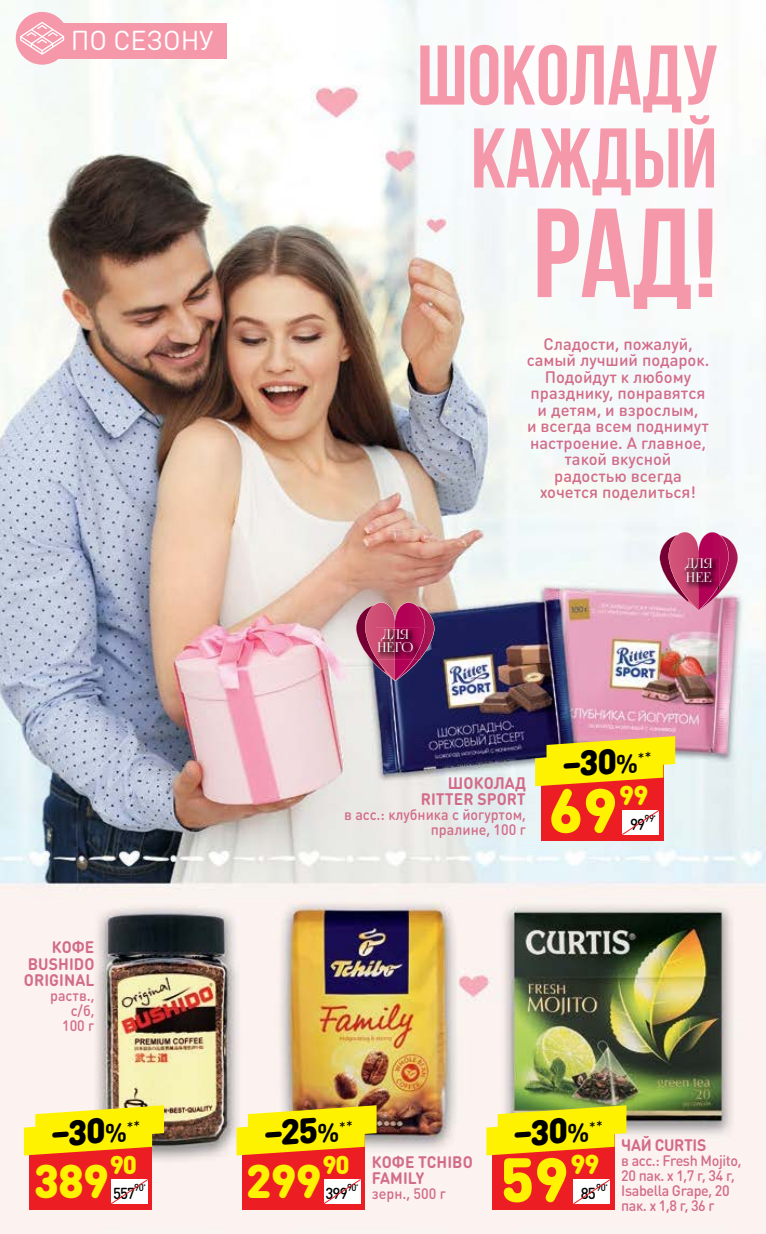
<style>
.page{position:relative;width:766px;height:1234px;background:#fff}
.page>*{position:absolute;margin:0;border:0;box-sizing:border-box;transform-origin:0 0}
.t1{font:700 126.3px "Bebas Neue";color:#f598aa}
.t2{font:700 84.3px/82.8px "Bebas Neue";color:#f598aa;text-align:right}
.t3{font:900 61.5px "DIN Round Pro";color:#fff200}
.t4{font:900 46.5px "DIN Round Pro";color:#fff200}
.t5{font:900 35.25px "DIN Round Pro";color:#000}
.t6{font:27px "DIN Round Pro";letter-spacing:-.005em;color:#fff}
.t7{font:900 27px "DIN Round Pro";color:#fff200}
.t8{font:900 25.5px "DIN Round Pro";color:#fff200}
.t9{font:500 16.5px/16.5px "DIN Round Pro";color:#d26c89;text-align:center}
.t10{font:700 16.5px/16.5px "DIN Round Pro";letter-spacing:.005em;color:#d26c89;text-align:right;scale:.95 1}
.t11{font:500 15.75px "DIN Round Pro";letter-spacing:-.065em;color:#000;scale:.95 1}
.t12{font:500 15px/15px "DIN Round Pro";letter-spacing:-.025em;color:#d26c89;scale:.95 1}
.t13{font:500 15px/15px "DIN Round Pro";color:#d26c89;text-align:right;scale:.95 1}
.t14{font:13.5px/13.5px "Lighthaus";color:#fff;text-align:center}
.t15{font:500 10.05px "DIN Round Pro";letter-spacing:-.065em;color:#000;scale:.95 1}
.s1{font-weight:700;font-size:26.25px}
</style>
<div class="page">
<img style="left:0;top:0;width:765px;height:1233px">
<img style="left:356px;top:599px;width:78px;height:82px">
<img style="left:413px;top:644px;width:7px;height:15px">
<svg style="left:659px;top:528px;width:79px;height:83px"></svg>
<div style="left:541px;top:762px;width:122px;height:78px;background:#ed1d24"></div>
<svg style="left:535px;top:736px;width:140px;height:50px;background:#ebce19"></svg>
<svg style="left:622px;top:810px;width:37px;height:24px"></svg>
<div style="left:242px;top:1131px;width:122px;height:78px;background:#ed1d24"></div>
<svg style="left:236px;top:1104px;width:140px;height:51px;background:#f5d921"></svg>
<svg style="left:324px;top:1179px;width:36px;height:24px"></svg>
<div style="left:30px;top:1131px;width:122px;height:78px;background:#ed1d24"></div>
<svg style="left:24px;top:1104px;width:140px;height:51px"></svg>
<svg style="left:111px;top:1179px;width:37px;height:24px"></svg>
<div style="left:492px;top:1131px;width:122px;height:78px;background:#ed1d24"></div>
<svg style="left:486px;top:1104px;width:140px;height:51px;background:#f1db1e"></svg>
<svg style="left:573px;top:1179px;width:37px;height:24px"></svg>
<div style="left:16px;top:12px;width:52px;height:53px;background:#f598aa;border-radius:50%"></div>
<div style="left:37px;top:23px;width:190px;height:36px;background:#f598aa"></div>
<svg style="left:20px;top:22px;width:44px;height:33px"></svg>
<h3 class="t6" style="left:71px;top:22px;width:144px">ПО СЕЗОНУ</h3>
<h2 class="t2" style="left:417px;top:33px;width:302px">ШОКОЛАДУ<br>КАЖДЫЙ</h2>
<h1 class="t1" style="left:532px;top:184px;width:186px">РАД!</h1>
<p class="t9" style="left:526px;top:335px;width:184px">Сладости, пожалуй, самый лучший подарок.<br>Подойдут к любому празднику, понравятся и детям, и взрослым,<br>и всегда всем поднимут настроение. А главное, такой вкусной радостью всегда хочется поделиться!</p>
<p class="t14" style="left:377px;top:627px;width:38px">ДЛЯ<br>НЕГО</p>
<p class="t14" style="left:684px;top:556px;width:30px;text-align:left">ДЛЯ<br>НЕЕ</p>
<p class="t10" style="left:420px;top:773px;width:112px">ШОКОЛАД<br>RITTER SPORT</p>
<p class="t13" style="left:344px;top:806px;width:193px">в асс.: клубника с йогуртом, пралине, 100 г</p>
<h3 class="t5" style="left:559px;top:737px;width:92px;rotate:-4deg">–30<span class="s1">%</span><sup>**</sup></h3>
<h3 class="t3" style="left:548px;top:763px;width:70px">69</h3>
<h3 class="t7" style="left:619px;top:774px;width:31px">99</h3>
<p class="t15" style="left:644px;top:811px;width:13px">99<sup>*</sup></p>
<p class="t11" style="left:630px;top:813px;width:17px">99</p>
<p class="t10" style="left:24px;top:937px;width:76px;text-align:justify;text-indent:28px">КОФЕ BUSHIDO ORIGINAL</p>
<p class="t13" style="left:50px;top:987px;width:48px">раств., с/б,<br>100 г</p>
<h3 class="t5" style="left:48px;top:1106px;width:92px;rotate:-4deg">–30<span class="s1">%</span><sup>**</sup></h3>
<h3 class="t4" style="left:33px;top:1145px;width:77px">389</h3>
<h3 class="t8" style="left:110px;top:1145px;width:29px">90</h3>
<p class="t15" style="left:134px;top:1180px;width:14px">90<sup>*</sup></p>
<p class="t11" style="left:113px;top:1182px;width:25px">557</p>
<h3 class="t5" style="left:261px;top:1106px;width:92px;rotate:-4deg">–25<span class="s1">%</span><sup>**</sup></h3>
<h3 class="t4" style="left:246px;top:1145px;width:77px">299</h3>
<h3 class="t8" style="left:322px;top:1145px;width:29px">90</h3>
<p class="t15" style="left:347px;top:1180px;width:14px">90<sup>*</sup></p>
<p class="t11" style="left:325px;top:1182px;width:25px">399</p>
<p class="t10" style="left:372px;top:1152px;width:108px;text-align:left">КОФЕ TCHIBO<br>FAMILY</p>
<p class="t13" style="left:372px;top:1185px;width:79px">зерн., 500 г</p>
<h3 class="t5" style="left:510px;top:1106px;width:92px;rotate:-4deg">–30<span class="s1">%</span><sup>**</sup></h3>
<h3 class="t3" style="left:500px;top:1132px;width:70px">59</h3>
<h3 class="t7" style="left:570px;top:1143px;width:31px">99</h3>
<p class="t15" style="left:596px;top:1180px;width:14px">90<sup>*</sup></p>
<p class="t11" style="left:580px;top:1182px;width:17px">85</p>
<p class="t10" style="left:621px;top:1135px;width:91px">ЧАЙ CURTIS</p>
<p class="t12" style="left:621px;top:1152px;width:128px">в асс.: Fresh Mojito,<br>20 пак. х 1,7 г, 34 г,<br>Isabella Grape, 20 пак. х 1,8 г, 36 г</p>
</div>
